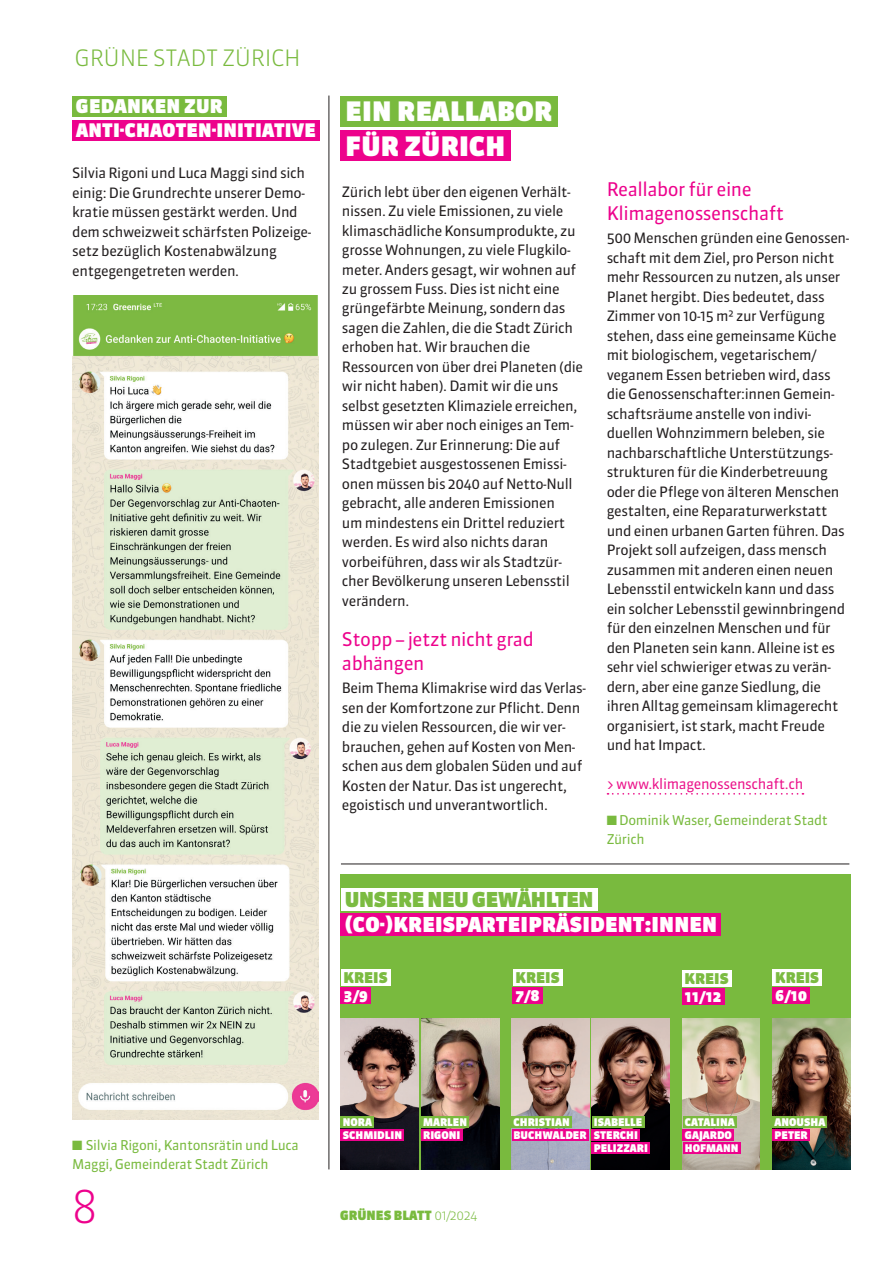
<style>
.page{position:relative;width:893px;height:1263px;background:#fff}
.page>*{position:absolute;margin:0;border:0;box-sizing:border-box;transform-origin:0 0}
.t1{font:300 45px "Sanuk OT";color:#ed028c}
.t2{font:900 26.7px "Sanuk OT";letter-spacing:.01em;color:#fff}
.t3{font:300 22.5px "Sanuk OT";letter-spacing:-.015em;color:#79ba3e}
.t4{font:900 20.55px "Sanuk OT";letter-spacing:.01em;color:#fff}
.t5{font:900 20.55px "Sanuk OT";letter-spacing:-.015em;color:#7bbb41}
.t6{font:900 18.9px "Sanuk OT";letter-spacing:.01em;color:#fff}
.t7{font:18.75px/24px "Sanuk OT";letter-spacing:-.025em;color:#ed028c}
.t8{font:900 18.6px "Sanuk OT";letter-spacing:.01em;color:#fff}
.t9{font:900 14.85px "Sanuk OT";color:#7bbb41}
.t10{font:900 14.85px "Sanuk OT";color:#fff}
.t11{font:14.25px/19.5px "Sanuk OT";letter-spacing:-.025em;color:#231f20}
.t12{font:14.25px "Sanuk OT";letter-spacing:-.025em;color:#eb128a}
.t13{font:13.5px/19.5px "Sanuk OT";letter-spacing:-.025em;color:#79ba3e}
.t14{font:900 12.75px "Sanuk OT";color:#79ba3e}
.t15{font:900 10.5px "Sanuk OT";color:#fff}
.s1{font-weight:300}
</style>
<div class="page">
<div style="left:72px;top:120px;width:248px;height:21px;background:#ed028c"></div>
<div style="left:72px;top:96px;width:154px;height:21px;background:#79ba3e"></div>
<img style="left:72px;top:296px;width:247px;height:824px">
<hr style="left:329px;top:96px;width:1px;height:1073px;background:#231f20">
<div style="left:340px;top:131px;width:171px;height:30px;background:#ed028c"></div>
<div style="left:340px;top:96px;width:218px;height:30px;background:#79ba3e"></div>
<svg style="left:607px;top:793px;width:196px;height:2px"></svg>
<div style="left:340px;top:874px;width:510px;height:295px;background:#79ba3e"></div>
<div style="left:341px;top:913px;width:380px;height:23px;background:#ed028c"></div>
<div style="left:341px;top:888px;width:256px;height:23px;background:#fff"></div>
<div style="left:341px;top:987px;width:30px;height:17px;background:#ed028c"></div>
<div style="left:341px;top:969px;width:49px;height:17px;background:#fff"></div>
<div style="left:513px;top:987px;width:30px;height:17px;background:#ed028c"></div>
<div style="left:513px;top:969px;width:49px;height:17px;background:#fff"></div>
<img style="left:682px;top:1019px;width:78px;height:150px">
<img style="left:511px;top:1019px;width:78px;height:150px">
<div style="left:512px;top:1129px;width:76px;height:12px;background:#ed028c"></div>
<div style="left:512px;top:1116px;width:60px;height:12px;background:#79ba3e"></div>
<img style="left:341px;top:1019px;width:78px;height:150px">
<img style="left:421px;top:1019px;width:78px;height:150px">
<img style="left:592px;top:1019px;width:78px;height:150px">
<img style="left:773px;top:1019px;width:77px;height:150px">
<div style="left:682px;top:988px;width:42px;height:16px;background:#ed028c"></div>
<div style="left:682px;top:970px;width:49px;height:16px;background:#fff"></div>
<div style="left:772px;top:987px;width:38px;height:17px;background:#ed028c"></div>
<div style="left:772px;top:969px;width:50px;height:17px;background:#fff"></div>
<hr style="left:341px;top:864px;width:508px;height:1px;background:#231f20">
<div style="left:341px;top:1129px;width:63px;height:12px;background:#ed028c"></div>
<div style="left:341px;top:1116px;width:33px;height:12px;background:#79ba3e"></div>
<div style="left:421px;top:1129px;width:41px;height:12px;background:#ed028c"></div>
<div style="left:421px;top:1116px;width:48px;height:12px;background:#79ba3e"></div>
<div style="left:592px;top:1129px;width:48px;height:12px;background:#ed028c"></div>
<div style="left:592px;top:1116px;width:52px;height:12px;background:#79ba3e"></div>
<div style="left:592px;top:1142px;width:58px;height:12px;background:#ed028c"></div>
<div style="left:683px;top:1129px;width:51px;height:12px;background:#ed028c"></div>
<div style="left:683px;top:1116px;width:54px;height:12px;background:#79ba3e"></div>
<div style="left:683px;top:1142px;width:58px;height:12px;background:#ed028c"></div>
<div style="left:773px;top:1129px;width:37px;height:12px;background:#ed028c"></div>
<div style="left:773px;top:1116px;width:54px;height:12px;background:#79ba3e"></div>
<h3 class="t3" style="left:75px;top:44px;width:228px">GRÜNE STADT ZÜRICH</h3>
<h3 class="t6" style="left:76px;top:95px;width:148px">GEDANKEN ZUR</h3>
<h3 class="t8" style="left:76px;top:119px;width:241px">ANTI-CHAOTEN-INITIATIVE</h3>
<p class="t11" style="left:72px;top:164px;width:241px">Silvia Rigoni und Luca Maggi sind sich einig: Die Grundrechte unserer Demo&shy;kratie müssen gestärkt werden. Und dem schweizweit schärfsten Polizeige&shy;setz bezüglich Kostenabwälzung entgegengetreten werden.</p>
<h2 class="t2" style="left:346px;top:95px;width:208px">EIN REALLABOR</h2>
<h2 class="t2" style="left:346px;top:129px;width:161px">FÜR ZÜRICH</h2>
<p class="t11" style="left:342px;top:182px;width:243px">Zürich lebt über den eigenen Verhält&shy;nissen. Zu viele Emissionen, zu viele klimaschädliche Konsumprodukte, zu grosse Wohnungen, zu viele Flugkilo&shy;meter. Anders gesagt, wir wohnen auf zu grossem Fuss. Dies ist nicht eine grüngefärbte Meinung, sondern das sagen die Zahlen, die die Stadt Zürich erhoben hat. Wir brauchen die Ressourcen von über drei Planeten (die wir nicht haben). Damit wir die uns selbst gesetzten Klimaziele erreichen, müssen wir aber noch einiges an Tem&shy;po zulegen. Zur Erinnerung: Die auf Stadtgebiet ausgestossenen Emissi&shy;onen müssen bis 2040 auf Netto-Null gebracht, alle anderen Emissionen<br>um mindestens ein Drittel reduziert werden. Es wird also nichts daran vorbeiführen, dass wir als Stadtzür&shy;cher Bevölkerung unseren Lebensstil verändern.</p>
<h3 class="t7" style="left:342px;top:627px;width:193px">Stopp – jetzt nicht grad abhängen</h3>
<p class="t11" style="left:342px;top:678px;width:246px">Beim Thema Klimakrise wird das Verlas&shy;sen der Komfortzone zur Pflicht. Denn die zu vielen Ressourcen, die wir ver&shy;brauchen, gehen auf Kosten von Men&shy;schen aus dem globalen Süden und auf Kosten der Natur. Das ist ungerecht, egoistisch und unverantwortlich.</p>
<h3 class="t7" style="left:607px;top:177px;width:179px">Reallabor für eine<br>Klimagenossenschaft</h3>
<p class="t11" style="left:607px;top:229px;width:244px">500 Menschen gründen eine Genossen&shy;schaft mit dem Ziel, pro Person nicht mehr Ressourcen zu nutzen, als unser Planet hergibt. Dies bedeutet, dass Zimmer von 10-15 m2 zur Verfügung stehen, dass eine gemeinsame Küche mit biologischem, vegetarischem/ veganem Essen betrieben wird, dass die Genossenschafter:innen Gemein&shy;schaftsräume anstelle von indivi&shy;duellen Wohnzimmern beleben, sie nachbarschaftliche Unterstützungs&shy;strukturen für die Kinderbetreuung oder die Pflege von älteren Menschen gestalten, eine Reparaturwerkstatt und einen urbanen Garten führen. Das Projekt soll aufzeigen, dass mensch zusammen mit anderen einen neuen Lebensstil entwickeln kann und dass ein solcher Lebensstil gewinnbringend für den einzelnen Menschen und für den Planeten sein kann. Alleine ist es sehr viel schwieriger etwas zu verän&shy;dern, aber eine ganze Siedlung, die ihren Alltag gemeinsam klimagerecht organisiert, ist stark, macht Freude und hat Impact.</p>
<p class="t12" style="left:607px;top:775px;width:198px">&gt; www.klimagenossenschaft.ch</p>
<p class="t13" style="left:607px;top:810px;width:223px">■ Dominik Waser, Gemeinderat Stadt<br>Zürich</p>
<h3 class="t5" style="left:345px;top:887px;width:250px">UNSERE NEU GEWÄHLTEN</h3>
<h3 class="t4" style="left:345px;top:912px;width:374px">(CO-)KREISPARTEIPRÄSIDENT:INNEN</h3>
<p class="t9" style="left:344px;top:968px;width:45px">KREIS</p>
<p class="t9" style="left:516px;top:968px;width:45px">KREIS</p>
<p class="t9" style="left:685px;top:969px;width:45px">KREIS</p>
<p class="t9" style="left:775px;top:968px;width:45px">KREIS</p>
<p class="t10" style="left:344px;top:986px;width:26px">3/9</p>
<p class="t10" style="left:516px;top:986px;width:26px">7/8</p>
<p class="t10" style="left:685px;top:987px;width:39px">11/12</p>
<p class="t10" style="left:775px;top:986px;width:34px">6/10</p>
<p class="t13" style="left:72px;top:1135px;width:228px">■ Silvia Rigoni, Kantonsrätin und Luca<br>Maggi, Gemeinderat Stadt Zürich</p>
<h1 class="t1" style="left:72px;top:1178px;width:27px">8</h1>
<p class="t15" style="left:343px;top:1116px;width:31px">NORA</p>
<p class="t15" style="left:343px;top:1129px;width:61px">SCHMIDLIN</p>
<p class="t15" style="left:423px;top:1115px;width:45px">MARLEN</p>
<p class="t15" style="left:423px;top:1128px;width:39px">RIGONI</p>
<p class="t15" style="left:514px;top:1115px;width:58px">CHRISTIAN</p>
<p class="t15" style="left:594px;top:1115px;width:50px">ISABELLE</p>
<p class="t15" style="left:594px;top:1141px;width:56px">PELIZZARI</p>
<p class="t15" style="left:514px;top:1128px;width:74px">BUCHWALDER</p>
<p class="t15" style="left:594px;top:1128px;width:46px">STERCHI</p>
<p class="t15" style="left:685px;top:1116px;width:51px">CATALINA</p>
<p class="t15" style="left:685px;top:1142px;width:55px">HOFMANN</p>
<p class="t15" style="left:685px;top:1129px;width:49px">GAJARDO</p>
<p class="t15" style="left:775px;top:1115px;width:52px">ANOUSHA</p>
<p class="t15" style="left:775px;top:1128px;width:35px">PETER</p>
<p class="t14" style="left:340px;top:1207px;width:139px">GRÜNES BLATT <span class="s1">01/2024</span></p>
</div>
